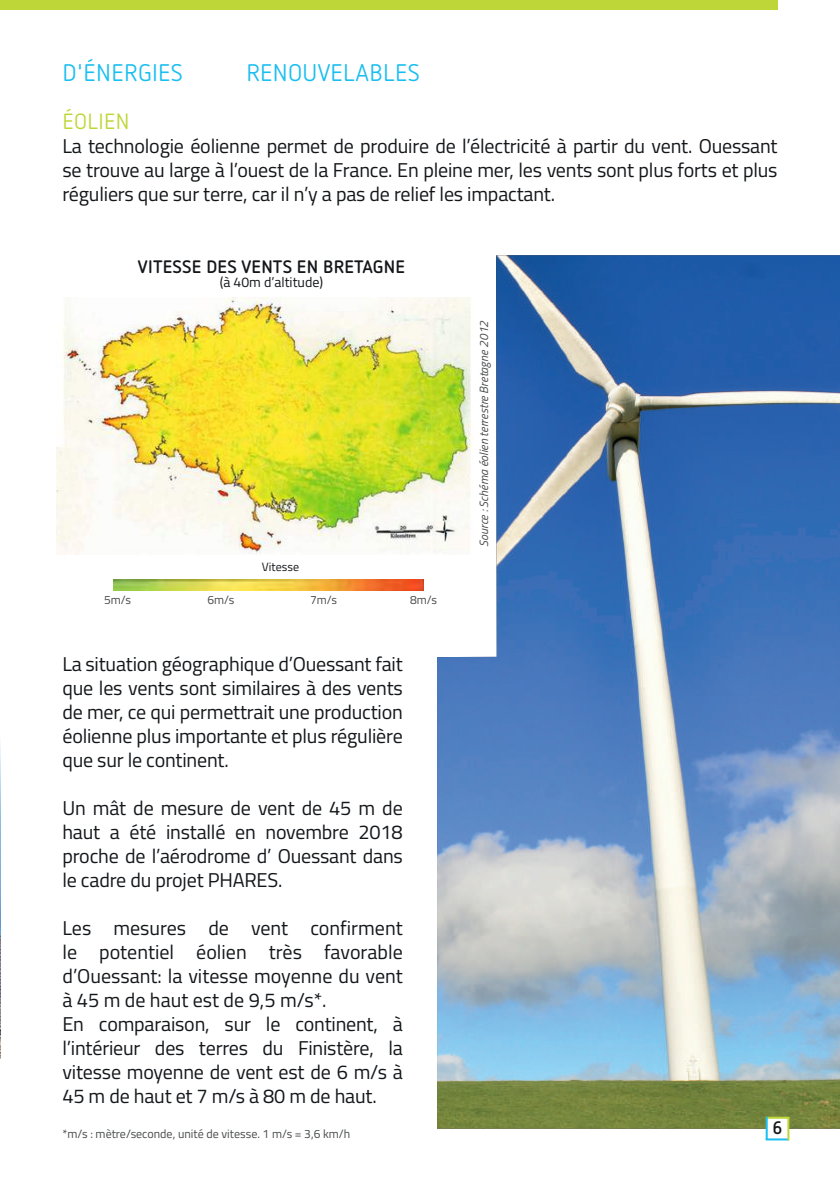
<style>
.page{position:relative;width:840px;height:1191px;background:#fff}
.page>*{position:absolute;margin:0;border:0;box-sizing:border-box;transform-origin:0 0}
.t1{font:24px "Netto OT";letter-spacing:.01em;color:#1abef0}
.t2{font:22px "Netto OT";letter-spacing:.01em;color:#bed638}
.t3{font:20px/24px "Titillium";letter-spacing:-.01em;color:#14171a;text-align:justify}
.t4{font:700 18px "Netto OT";letter-spacing:.01em;color:#14171a}
.t5{font:14px "Titillium";color:#14171a}
.t6{font:12px "Titillium";color:#484a4c}
.t7{font:italic 12px "Titillium";color:#484a4c}
.t8{font:12px "Titillium";color:#14171a}
</style>
<div class="page">
<img style="left:0;top:850px;width:1px;height:208px">
<img style="left:0;top:743px;width:1px;height:107px">
<img style="left:437px;top:255px;width:402px;height:873px">
<div style="left:0;top:0;width:777px;height:10px;background:#bed638"></div>
<img style="left:57px;top:297px;width:416px;height:257px">
<img style="left:114px;top:579px;width:309px;height:11px">
<div style="left:766px;top:1118px;width:21px;height:21px;background:#fff"></div>
<hr style="left:765px;top:1138px;width:23px;height:2px;background:#1abef0">
<hr style="left:765px;top:1116px;width:24px;height:2px;background:#bed638">
<hr style="left:765px;top:1116px;width:2px;height:24px;background:#1abef0">
<hr style="left:787px;top:1117px;width:2px;height:23px;background:#bed638">
<p class="t1" style="left:62px;top:58px;width:122px">D'ÉNERGIES</p>
<p class="t1" style="left:246px;top:58px;width:175px">RENOUVELABLES</p>
<p class="t2" style="left:62px;top:108px;width:68px">ÉOLIEN</p>
<p class="t3" style="left:62px;top:133px;width:716px">La technologie éolienne permet de produire de l’électricité à partir du vent. Ouessant se trouve au large à l’ouest de la France. En pleine mer, les vents sont plus forts et plus réguliers que sur terre, car il n’y a pas de relief les impactant.</p>
<p class="t4" style="left:138px;top:255px;width:268px">VITESSE DES VENTS EN BRETAGNE</p>
<p class="t5" style="left:220px;top:272px;width:105px">(à 40m d’altitude)</p>
<p class="t8" style="left:262px;top:557px;width:39px">Vitesse</p>
<p class="t6" style="left:104px;top:591px;width:28px">5m/s</p>
<p class="t6" style="left:207px;top:591px;width:28px">6m/s</p>
<p class="t6" style="left:310px;top:591px;width:28px">7m/s</p>
<p class="t6" style="left:410px;top:591px;width:28px">8m/s</p>
<p class="t7" style="left:474px;top:547px;width:228px;rotate:-90deg">Source : Schéma éolien terrestre Bretagne 2012</p>
<p class="t3" style="left:62px;top:651px;width:342px">La situation géographique d’Ouessant fait que les vents sont similaires à des vents de mer, ce qui permettrait une production éolienne plus importante et plus régulière que sur le continent.</p>
<p class="t3" style="left:62px;top:795px;width:342px">Un mât de mesure de vent de 45 m de haut a été installé en novembre 2018 proche de l’aérodrome d’ Ouessant dans le cadre du projet PHARES.</p>
<p class="t3" style="left:62px;top:915px;width:342px;text-align:left">Les mesures de vent confirment le potentiel éolien très favorable d’Ouessant: la vitesse moyenne du vent à 45 m de haut est de 9,5 m/s*.<br>En comparaison, sur le continent, à l’intérieur des terres du Finistère, la vitesse moyenne de vent est de 6 m/s à 45 m de haut et 7 m/s à 80 m de haut.</p>
<p class="t6" style="left:62px;top:1124px;width:289px">*m/s : mètre/seconde, unité de vitesse. 1 m/s = 3,6 km/h</p>
<p class="t4" style="left:772px;top:1116px;width:11px">6</p>
</div>
